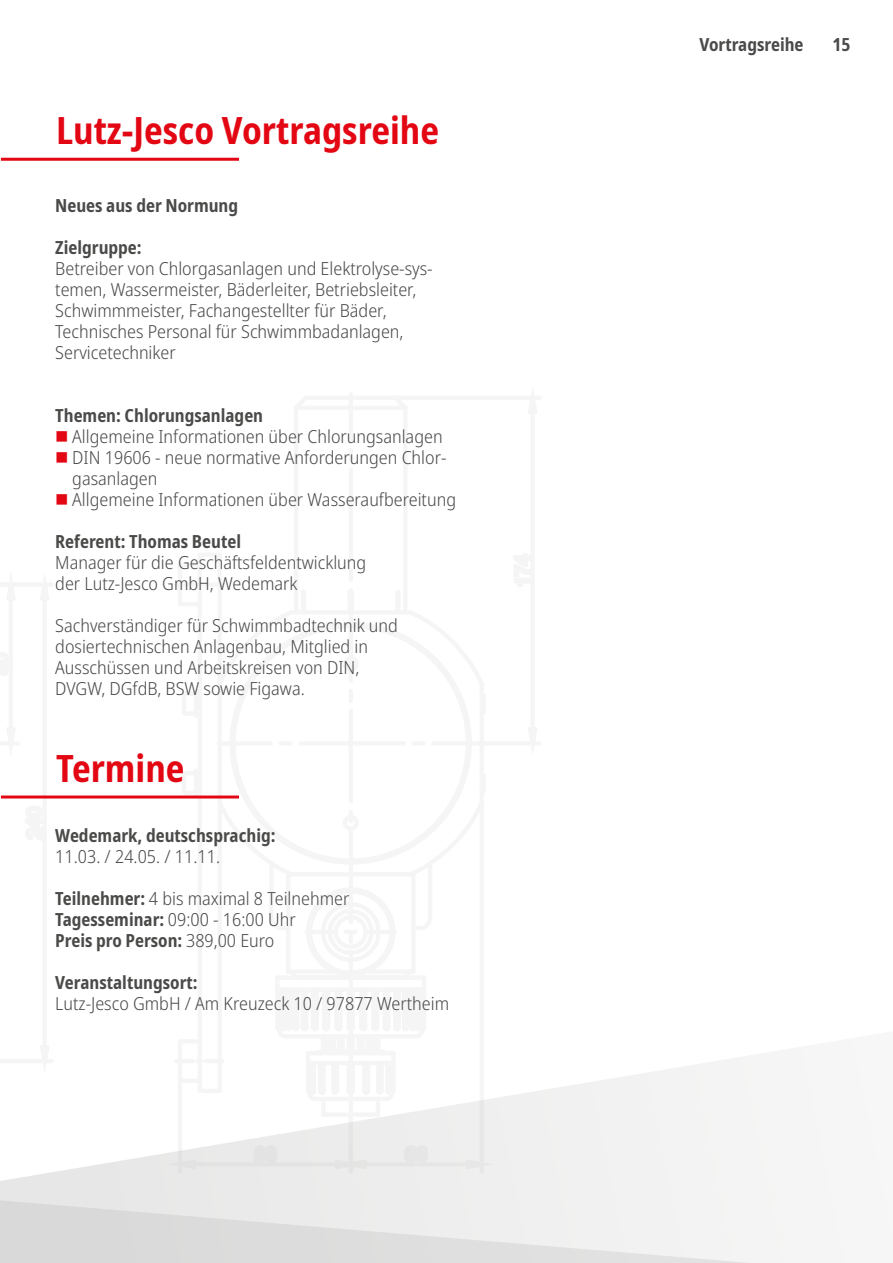
<style>
.page{position:relative;width:893px;height:1263px;background:#fff}
.page>*{position:absolute;margin:0;border:0;box-sizing:border-box;transform-origin:0 0}
.t1{font:700 condensed 37.5px "Noto Sans";color:#e30613}
.t2{font:300 semi-condensed 18px/21px "Noto Sans";color:#4a4a49}
.t3{font:700 condensed 18px "Noto Sans";color:#4a4a49}
.s1{font-weight:700;font-stretch:condensed}
</style>
<div class="page">
<svg style="left:490px;top:1057px;width:269px;height:68px"></svg>
<svg style="left:0;top:1125px;width:787px;height:138px"></svg>
<svg style="left:155px;top:798px;width:335px;height:374px"></svg>
<svg style="left:155px;top:1157px;width:44px;height:15px"></svg>
<svg style="left:178px;top:1081px;width:4px;height:90px"></svg>
<hr style="left:180px;top:1162px;width:171px;height:4px;background:#e3e3e3">
<svg style="left:463px;top:1157px;width:44px;height:15px"></svg>
<svg style="left:326px;top:1157px;width:50px;height:15px"></svg>
<svg style="left:480px;top:803px;width:4px;height:368px"></svg>
<svg style="left:349px;top:1114px;width:4px;height:57px"></svg>
<hr style="left:351px;top:1162px;width:131px;height:4px;background:#e6e6e6">
<div style="left:0;top:582px;width:52px;height:5px;background:#f5f5f5"></div>
<hr style="left:0;top:1059px;width:52px;height:4px;background:#f5f5f5">
<hr style="left:43px;top:584px;width:4px;height:477px;background:#f5f5f5">
<hr style="left:395px;top:396px;width:144px;height:4px;background:#f5f5f5">
<hr style="left:482px;top:741px;width:57px;height:4px;background:#f5f5f5">
<div style="left:530px;top:398px;width:5px;height:345px;background:#f5f5f5"></div>
<hr style="left:0;top:741px;width:18px;height:4px;background:#f5f5f5">
<hr style="left:9px;top:584px;width:4px;height:159px;background:#f5f5f5">
<hr style="left:1px;top:158px;width:238px;height:3px;background:#e30613">
<hr style="left:1px;top:795px;width:238px;height:3px;background:#e30613">
<h1 class="t1" style="left:56px;top:103px;width:384px">Lutz-Jesco Vortragsreihe</h1>
<p class="t3" style="left:55px;top:192px;width:184px">Neues aus der Normung</p>
<p class="t3" style="left:55px;top:234px;width:88px">Zielgruppe:</p>
<p class="t2" style="left:55px;top:258px;width:379px">Betreiber von Chlorgasanlagen und Elektrolyse-sys&shy;temen, Wassermeister, Bäderleiter, Betriebsleiter, Schwimmmeister, Fachangestellter für Bäder, Technisches Personal für Schwimmbadanlagen, Servicetechniker</p>
<p class="t3" style="left:55px;top:402px;width:209px">Themen: Chlorungsanlagen</p>
<p class="t2" style="left:72px;top:426px;width:385px">Allgemeine Informationen über Chlorungsanlagen DIN 19606 - neue normative Anforderungen Chlor&shy;gasanlagen<br>Allgemeine Informationen über Wasseraufbereitung</p>
<p class="t3" style="left:55px;top:528px;width:187px">Referent: Thomas Beutel</p>
<p class="t2" style="left:55px;top:552px;width:313px">Manager für die Geschäftsfeldentwicklung der Lutz-Jesco GmbH, Wedemark</p>
<p class="t2" style="left:55px;top:615px;width:344px">Sachverständiger für Schwimmbadtechnik und dosiertechnischen Anlagenbau, Mitglied in Ausschüssen und Arbeitskreisen von DIN, DVGW, DGfdB, BSW sowie Figawa.</p>
<h1 class="t1" style="left:56px;top:741px;width:130px">Termine</h1>
<p class="t3" style="left:55px;top:822px;width:222px">Wedemark, deutschsprachig:</p>
<p class="t2" style="left:55px;top:846px;width:166px">11.03. / 24.05. / 11.11.</p>
<p class="t2" style="left:55px;top:888px;width:296px"><span class="s1">Teilnehmer:</span> 4 bis maximal 8 Teilnehmer<br><span class="s1">Tagesseminar:</span> 09:00 - 16:00 Uhr<br><span class="s1">Preis pro Person:</span> 389,00 Euro</p>
<p class="t3" style="left:55px;top:969px;width:144px">Veranstaltungsort:</p>
<p class="t2" style="left:55px;top:993px;width:395px">Lutz-Jesco GmbH / Am Kreuzeck 10 / 97877 Wertheim</p>
<p class="t3" style="left:699px;top:31px;width:106px">Vortragsreihe</p>
<p class="t3" style="left:832px;top:32px;width:19px">15</p>
</div>
